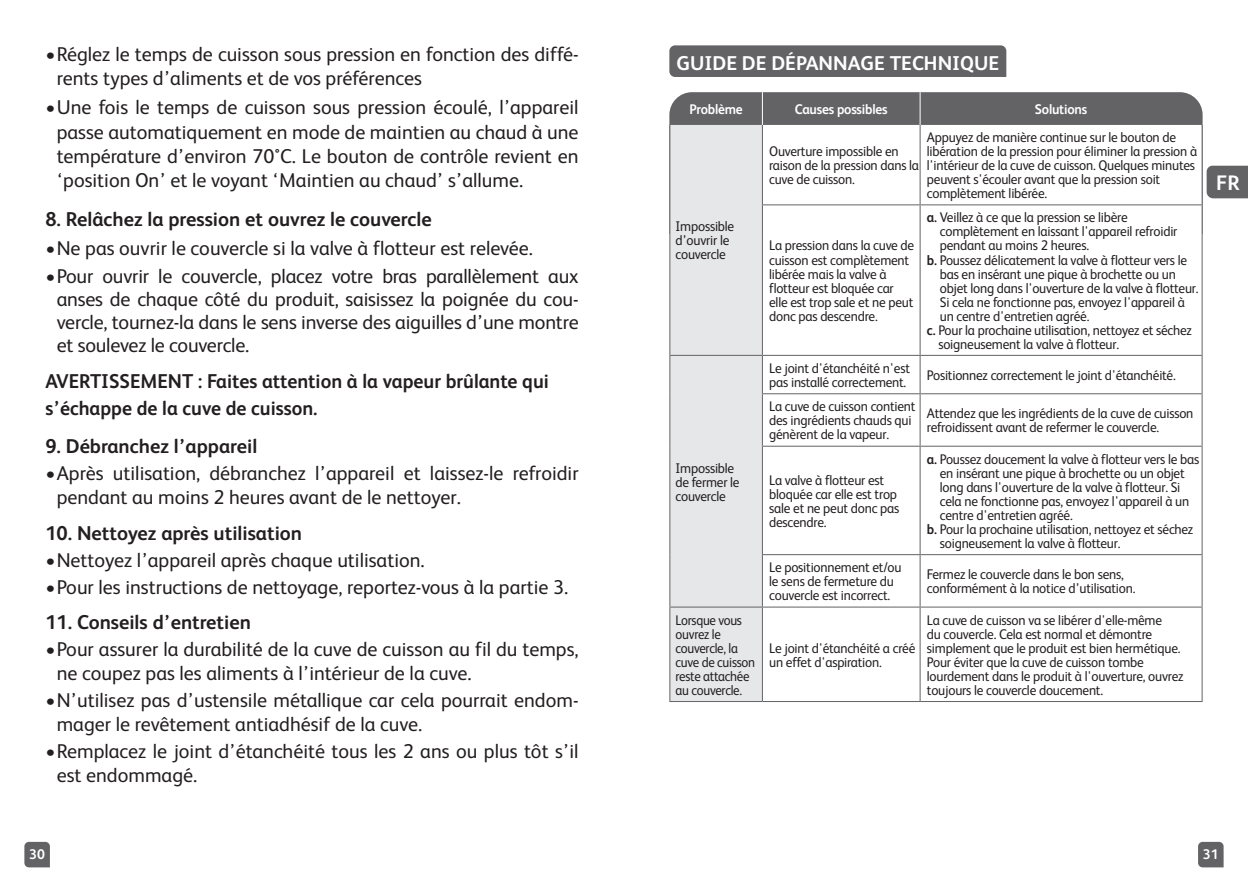
<style>
.page{position:relative;width:1248px;height:885px;background:#fff}
.page>*{position:absolute;margin:0;border:0;box-sizing:border-box;transform-origin:0 0}
.t1{font:700 21px "FS Albert Pro";color:#fff}
.t2{font:20px/24px "FS Albert";color:#231f20}
.t3{font:700 20px/27px "FS Albert";color:#231f20}
.t4{font:700 20px "FS Albert";color:#fff}
.t5{font:14px/14px "FS Albert";letter-spacing:-.015em;color:#231f20;scale:.95 1}
.t6{font:14px/14px "FS Albert";letter-spacing:-.015em;color:#231f20;scale:.92 1}
.t7{font:700 14px "FS Albert";letter-spacing:-.015em;color:#fff;scale:.95 1}
.t8{font:700 14px "FS Albert";letter-spacing:-.015em;color:#fff}
.s1{font-weight:700}
</style>
<div class="page">
<svg style="left:1206px;top:166px;width:41px;height:32px"></svg>
<svg style="left:1198px;top:841px;width:25px;height:26px"></svg>
<svg style="left:24px;top:841px;width:26px;height:26px"></svg>
<div style="left:669px;top:45px;width:337px;height:32px;background:#636366"></div>
<svg style="left:669px;top:92px;width:533px;height:33px;background:#666669"></svg>
<svg style="left:670px;top:125px;width:91px;height:576px;background:#dedfe1"></svg>
<svg style="left:762px;top:125px;width:439px;height:576px"></svg>
<hr style="left:919px;top:125px;width:1px;height:79px;background:#636366">
<hr style="left:920px;top:204px;width:282px;height:1px;background:#636366">
<hr style="left:920px;top:355px;width:282px;height:1px;background:#636366">
<hr style="left:919px;top:356px;width:1px;height:37px;background:#636366">
<hr style="left:761px;top:393px;width:159px;height:1px;background:#636366">
<hr style="left:920px;top:393px;width:282px;height:1px;background:#636366">
<hr style="left:919px;top:394px;width:1px;height:51px;background:#636366">
<hr style="left:761px;top:445px;width:159px;height:1px;background:#636366">
<hr style="left:920px;top:445px;width:282px;height:1px;background:#636366">
<hr style="left:919px;top:446px;width:1px;height:108px;background:#636366">
<hr style="left:761px;top:554px;width:159px;height:1px;background:#636366">
<hr style="left:920px;top:554px;width:282px;height:1px;background:#636366">
<hr style="left:919px;top:555px;width:1px;height:51px;background:#636366">
<hr style="left:762px;top:606px;width:158px;height:1px;background:#636366">
<hr style="left:920px;top:606px;width:282px;height:1px;background:#636366">
<hr style="left:919px;top:607px;width:1px;height:94px;background:#636366">
<hr style="left:762px;top:701px;width:158px;height:1px;background:#636366">
<hr style="left:920px;top:701px;width:282px;height:1px;background:#636366">
<hr style="left:1201px;top:125px;width:1px;height:79px;background:#636366">
<hr style="left:1201px;top:205px;width:1px;height:150px;background:#636366">
<hr style="left:1201px;top:356px;width:1px;height:37px;background:#636366">
<hr style="left:1201px;top:394px;width:1px;height:51px;background:#636366">
<hr style="left:1201px;top:446px;width:1px;height:108px;background:#636366">
<hr style="left:1201px;top:555px;width:1px;height:51px;background:#636366">
<hr style="left:1201px;top:607px;width:1px;height:94px;background:#636366">
<hr style="left:761px;top:204px;width:159px;height:1px;background:#636366">
<hr style="left:919px;top:205px;width:1px;height:150px;background:#636366">
<hr style="left:762px;top:355px;width:158px;height:1px;background:#636366">
<hr style="left:761px;top:92px;width:1px;height:33px;background:#fff">
<hr style="left:919px;top:92px;width:1px;height:33px;background:#fff">
<hr style="left:669px;top:125px;width:1px;height:80px;background:#636366">
<hr style="left:669px;top:205px;width:1px;height:150px;background:#636366">
<hr style="left:669px;top:356px;width:1px;height:38px;background:#636366">
<hr style="left:669px;top:394px;width:1px;height:52px;background:#636366">
<hr style="left:669px;top:446px;width:1px;height:108px;background:#636366">
<hr style="left:669px;top:554px;width:1px;height:52px;background:#636366">
<hr style="left:669px;top:607px;width:1px;height:94px;background:#636366">
<hr style="left:761px;top:125px;width:1px;height:79px;background:#636366">
<hr style="left:761px;top:205px;width:1px;height:150px;background:#636366">
<hr style="left:761px;top:356px;width:1px;height:37px;background:#636366">
<hr style="left:761px;top:394px;width:1px;height:51px;background:#636366">
<hr style="left:761px;top:446px;width:1px;height:108px;background:#636366">
<hr style="left:761px;top:555px;width:1px;height:51px;background:#636366">
<hr style="left:761px;top:607px;width:1px;height:94px;background:#636366">
<hr style="left:669px;top:355px;width:93px;height:1px;background:#636366">
<hr style="left:669px;top:606px;width:93px;height:1px;background:#636366">
<hr style="left:669px;top:701px;width:93px;height:1px;background:#636366">
<h2 class="t2" style="left:57px;top:41px;width:523px;text-indent:-11px">•Réglez le temps de cuisson sous pression en fonction des diffé&shy;rents types d’aliments et de vos préférences</h2>
<p class="t2" style="left:57px;top:95px;width:523px;text-align:justify;text-indent:-11px">•Une fois le temps de cuisson sous pression écoulé, l’appareil passe automatiquement en mode de maintien au chaud à une température d’environ 70°C. Le bouton de contrôle revient en ‘position On’ et le voyant ‘Maintien au chaud’ s’allume.</p>
<h2 class="t3" style="left:45px;top:205px;width:388px">8. Relâchez la pression et ouvrez le couvercle</h2>
<h2 class="t2" style="left:45px;top:235px;width:489px">•Ne pas ouvrir le couvercle si la valve à flotteur est relevée.</h2>
<h2 class="t2" style="left:57px;top:264px;width:523px;line-height:23px;text-align:justify;text-indent:-11px">•Pour ouvrir le couvercle, placez votre bras parallèlement aux anses de chaque côté du produit, saisissez la poignée du cou&shy;vercle, tournez-la dans le sens inverse des aiguilles d’une montre et soulevez le couvercle.</h2>
<h2 class="t3" style="left:45px;top:366px;width:505px">AVERTISSEMENT : Faites attention à la vapeur brûlante qui s’échappe de la cuve de cuisson.</h2>
<h2 class="t3" style="left:45px;top:431px;width:213px">9. Débranchez l’appareil</h2>
<h2 class="t2" style="left:57px;top:460px;width:523px;text-indent:-11px">•Après utilisation, débranchez l’appareil et laissez-le refroidir pendant au moins 2 heures avant de le nettoyer.</h2>
<h2 class="t3" style="left:45px;top:518px;width:258px">10. Nettoyez après utilisation</h2>
<h2 class="t2" style="left:45px;top:547px;width:381px">•Nettoyez l’appareil après chaque utilisation.</h2>
<h2 class="t2" style="left:45px;top:574px;width:524px">•Pour les instructions de nettoyage, reportez-vous à la partie 3.</h2>
<h2 class="t3" style="left:45px;top:608px;width:207px">11. Conseils d’entretien</h2>
<h2 class="t2" style="left:57px;top:636px;width:523px;text-indent:-11px">•Pour assurer la durabilité de la cuve de cuisson au fil du temps, ne coupez pas les aliments à l’intérieur de la cuve.</h2>
<h2 class="t2" style="left:57px;top:687px;width:523px;text-indent:-11px">•N’utilisez pas d’ustensile métallique car cela pourrait endom&shy;mager le revêtement antiadhésif de la cuve.</h2>
<h2 class="t2" style="left:57px;top:738px;width:523px;text-indent:-11px">•Remplacez le joint d’étanchéité tous les 2 ans ou plus tôt s’il est endommagé.</h2>
<h2 class="t4" style="left:676px;top:49px;width:324px">GUIDE DE DÉPANNAGE TECHNIQUE</h2>
<p class="t7" style="left:689px;top:100px;width:57px">Problème</p>
<p class="t7" style="left:794px;top:100px;width:99px">Causes possibles</p>
<p class="t7" style="left:1034px;top:100px;width:57px">Solutions</p>
<p class="t5" style="left:675px;top:219px;width:63px">Impossible d’ouvrir le couvercle</p>
<p class="t5" style="left:675px;top:460px;width:69px">Impossible de fermer le couvercle</p>
<p class="t6" style="left:675px;top:612px;width:88px">Lorsque vous ouvrez le couvercle, la cuve de cuisson reste attachée au couvercle.</p>
<p class="t5" style="left:769px;top:143px;width:159px">Ouverture impossible en raison de la pression dans la cuve de cuisson.</p>
<p class="t5" style="left:769px;top:238px;width:154px">La pression dans la cuve de cuisson est complètement libérée mais la valve à flotteur est bloquée car elle est trop sale et ne peut donc pas descendre.</p>
<p class="t5" style="left:926px;top:129px;width:286px">Appuyez de manière continue sur le bouton de libération de la pression pour éliminer la pression à l'intérieur de la cuve de cuisson. Quelques minutes peuvent s'écouler avant que la pression soit complètement libérée.</p>
<p class="t5" style="left:926px;top:210px;width:213px"><span class="s1">a.</span> Veillez à ce que la pression se libère</p>
<p class="t5" style="left:939px;top:224px;width:251px">complètement en laissant l'appareil refroidir</p>
<p class="t5" style="left:939px;top:238px;width:158px">pendant au moins 2 heures.</p>
<p class="t5" style="left:926px;top:252px;width:275px"><span class="s1">b.</span> Poussez délicatement la valve à flotteur vers le</p>
<p class="t5" style="left:939px;top:266px;width:250px">bas en insérant une pique à brochette ou un</p>
<p class="t5" style="left:939px;top:280px;width:274px">objet long dans l'ouverture de la valve à flotteur.</p>
<p class="t5" style="left:939px;top:294px;width:259px">Si cela ne fonctionne pas, envoyez l'appareil à</p>
<p class="t5" style="left:939px;top:308px;width:159px">un centre d'entretien agréé.</p>
<p class="t5" style="left:926px;top:322px;width:280px"><span class="s1">c.</span> Pour la prochaine utilisation, nettoyez et séchez</p>
<p class="t5" style="left:938px;top:336px;width:192px">soigneusement la valve à flotteur.</p>
<p class="t5" style="left:769px;top:360px;width:150px">Le joint d'étanchéité n'est pas installé correctement.</p>
<p class="t5" style="left:926px;top:367px;width:263px">Positionnez correctement le joint d'étanchéité.</p>
<p class="t5" style="left:769px;top:399px;width:155px">La cuve de cuisson contient des ingrédients chauds qui génèrent de la vapeur.</p>
<p class="t5" style="left:926px;top:406px;width:282px">Attendez que les ingrédients de la cuve de cuisson refroidissent avant de refermer le couvercle.</p>
<p class="t5" style="left:769px;top:472px;width:138px">La valve à flotteur est bloquée car elle est trop sale et ne peut donc pas descendre.</p>
<p class="t5" style="left:926px;top:451px;width:288px"><span class="s1">a.</span> Poussez doucement la valve à flotteur vers le bas</p>
<p class="t5" style="left:939px;top:465px;width:259px">en insérant une pique à brochette ou un objet</p>
<p class="t5" style="left:939px;top:479px;width:255px">long dans l'ouverture de la valve à flotteur. Si</p>
<p class="t5" style="left:939px;top:493px;width:264px">cela ne fonctionne pas, envoyez l'appareil à un</p>
<p class="t5" style="left:939px;top:507px;width:141px">centre d'entretien agréé.</p>
<p class="t5" style="left:926px;top:521px;width:282px"><span class="s1">b.</span> Pour la prochaine utilisation, nettoyez et séchez</p>
<p class="t5" style="left:939px;top:535px;width:192px">soigneusement la valve à flotteur.</p>
<p class="t5" style="left:769px;top:559px;width:141px">Le positionnement et/ou le sens de fermeture du couvercle est incorrect.</p>
<p class="t5" style="left:926px;top:566px;width:221px">Fermez le couvercle dans le bon sens, conformément à la notice d’utilisation.</p>
<p class="t5" style="left:769px;top:640px;width:155px">Le joint d'étanchéité a créé un effet d'aspiration.</p>
<p class="t5" style="left:926px;top:612px;width:272px">La cuve de cuisson va se libérer d'elle-même<br>du couvercle. Cela est normal et démontre simplement que le produit est bien hermétique.<br>Pour éviter que la cuve de cuisson tombe lourdement dans le produit à l'ouverture, ouvrez toujours le couvercle doucement.</p>
<h1 class="t1" style="left:1215px;top:168px;width:25px">FR</h1>
<p class="t8" style="left:29px;top:844px;width:17px">30</p>
<p class="t8" style="left:1202px;top:844px;width:17px">31</p>
</div>
